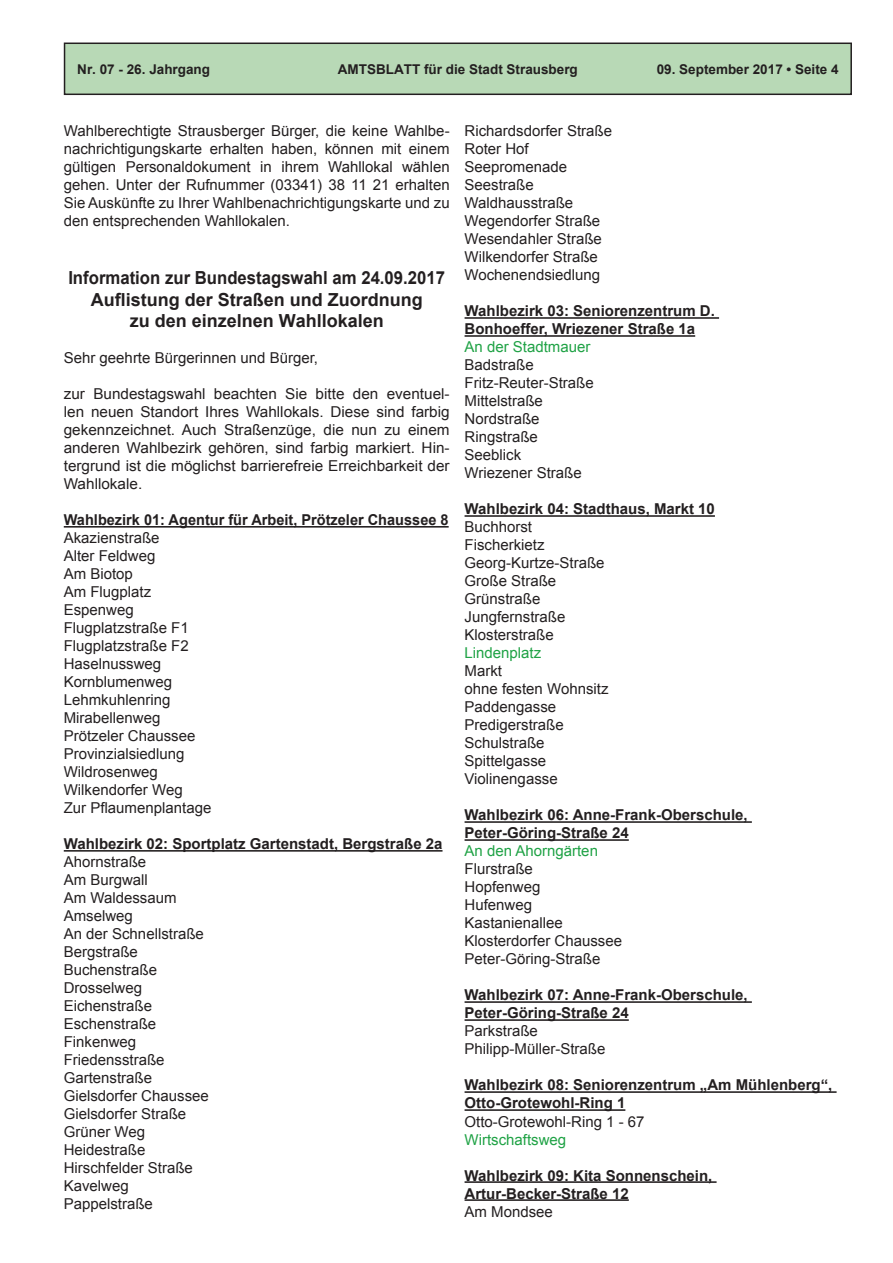
<style>
.page{position:relative;width:893px;height:1263px;background:#fff}
.page>*{position:absolute;margin:0;border:0;box-sizing:border-box;transform-origin:0 0}
.t1{font:700 18px/21.6px "Arial";color:#231f20;text-align:center;scale:.93 1}
.t2{font:15px/18px "Arial";color:#231f20}
.t3{font:700 15px/18px "Arial";color:#231f20}
.t4{font:15px "Arial";color:#1fa245}
.t5{font:700 13.5px "Arial";color:#231f20}
</style>
<div class="page">
<div style="left:65px;top:43px;width:786px;height:51px;background:#b8d9b6"></div>
<div style="left:64px;top:43px;width:788px;height:52px;border:2px solid #231f20"></div>
<hr style="left:64px;top:526px;width:385px;height:2px;background:#231f20">
<hr style="left:64px;top:850px;width:378px;height:2px;background:#231f20">
<hr style="left:465px;top:317px;width:254px;height:2px;background:#231f20">
<hr style="left:465px;top:335px;width:230px;height:2px;background:#231f20">
<hr style="left:465px;top:515px;width:250px;height:2px;background:#231f20">
<hr style="left:465px;top:821px;width:287px;height:2px;background:#231f20">
<hr style="left:465px;top:839px;width:164px;height:2px;background:#231f20">
<hr style="left:465px;top:1001px;width:287px;height:2px;background:#231f20">
<hr style="left:465px;top:1019px;width:164px;height:2px;background:#231f20">
<hr style="left:465px;top:1091px;width:372px;height:2px;background:#231f20">
<hr style="left:465px;top:1109px;width:160px;height:2px;background:#231f20">
<hr style="left:465px;top:1181px;width:252px;height:2px;background:#231f20">
<hr style="left:465px;top:1199px;width:164px;height:2px;background:#231f20">
<p class="t5" style="left:77px;top:62px;width:134px">Nr. 07 - 26. Jahrgang</p>
<p class="t5" style="left:338px;top:62px;width:242px">AMTSBLATT für die Stadt Strausberg</p>
<p class="t5" style="left:657px;top:62px;width:172px">09. September 2017 • Seite</p>
<p class="t2" style="left:64px;top:122px;width:387px;text-align:justify">Wahlberechtigte Strausberger Bürger, die keine Wahlbe&shy;nachrichtigungskarte erhalten haben, können mit einem gültigen Personaldokument in ihrem Wahllokal wählen gehen. Unter der Rufnummer (03341) 38 11 21 erhalten Sie Auskünfte zu Ihrer Wahlbenachrichtigungskarte und zu den entsprechenden Wahllokalen.</p>
<p class="t1" style="left:68px;top:267px;width:407px">Information zur Bundestagswahl am 24.09.2017<br>Auflistung der Straßen und Zuordnung<br>zu den einzelnen Wahllokalen</p>
<p class="t2" style="left:64px;top:349px;width:256px">Sehr geehrte Bürgerinnen und Bürger,</p>
<p class="t2" style="left:64px;top:385px;width:387px;text-align:justify">zur Bundestagswahl beachten Sie bitte den eventuel&shy;len neuen Standort Ihres Wahllokals. Diese sind farbig gekennzeichnet. Auch Straßenzüge, die nun zu einem anderen Wahlbezirk gehören, sind farbig markiert. Hin&shy;tergrund ist die möglichst barrierefreie Erreichbarkeit der Wahllokale.</p>
<p class="t3" style="left:64px;top:511px;width:386px">Wahlbezirk 01: Agentur für Arbeit, Prötzeler Chaussee 8</p>
<p class="t2" style="left:64px;top:529px;width:149px">Akazienstraße<br>Alter Feldweg<br>Am Biotop<br>Am Flugplatz<br>Espenweg<br>Flugplatzstraße F1<br>Flugplatzstraße F2<br>Haselnussweg<br>Kornblumenweg<br>Lehmkuhlenring<br>Mirabellenweg<br>Prötzeler Chaussee<br>Provinzialsiedlung<br>Wildrosenweg<br>Wilkendorfer Weg<br>Zur Pflaumenplantage</p>
<p class="t3" style="left:64px;top:835px;width:380px">Wahlbezirk 02: Sportplatz Gartenstadt, Bergstraße 2a</p>
<p class="t2" style="left:64px;top:853px;width:147px">Ahornstraße<br>Am Burgwall<br>Am Waldessaum<br>Amselweg<br>An der Schnellstraße<br>Bergstraße<br>Buchenstraße<br>Drosselweg<br>Eichenstraße<br>Eschenstraße<br>Finkenweg<br>Friedensstraße<br>Gartenstraße<br>Gielsdorfer Chaussee<br>Gielsdorfer Straße<br>Grüner Weg<br>Heidestraße<br>Hirschfelder Straße<br>Kavelweg<br>Pappelstraße</p>
<p class="t2" style="left:465px;top:122px;width:149px">Richardsdorfer Straße<br>Roter Hof<br>Seepromenade<br>Seestraße<br>Waldhausstraße<br>Wegendorfer Straße<br>Wesendahler Straße<br>Wilkendorfer Straße<br>Wochenendsiedlung</p>
<p class="t3" style="left:465px;top:302px;width:252px">Wahlbezirk 03: Seniorenzentrum D.<br>Bonhoeffer, Wriezener Straße 1a</p>
<p class="t4" style="left:465px;top:339px;width:127px">An der Stadtmauer</p>
<p class="t2" style="left:465px;top:356px;width:131px">Badstraße<br>Fritz-Reuter-Straße<br>Mittelstraße<br>Nordstraße<br>Ringstraße<br>Seeblick<br>Wriezener Straße</p>
<p class="t3" style="left:465px;top:500px;width:252px">Wahlbezirk 04: Stadthaus, Markt 10</p>
<p class="t2" style="left:465px;top:518px;width:142px">Buchhorst<br>Fischerkietz<br>Georg-Kurtze-Straße<br>Große Straße<br>Grünstraße<br>Jungfernstraße<br>Klosterstraße</p>
<p class="t4" style="left:465px;top:645px;width:78px">Lindenplatz</p>
<p class="t2" style="left:465px;top:662px;width:145px">Markt<br>ohne festen Wohnsitz<br>Paddengasse<br>Predigerstraße<br>Schulstraße<br>Spittelgasse<br>Violinengasse</p>
<p class="t3" style="left:465px;top:806px;width:285px">Wahlbezirk 06: Anne-Frank-Oberschule,<br>Peter-Göring-Straße 24</p>
<p class="t4" style="left:465px;top:843px;width:135px">An den Ahorngärten</p>
<p class="t2" style="left:465px;top:860px;width:159px">Flurstraße<br>Hopfenweg<br>Hufenweg<br>Kastanienallee<br>Klosterdorfer Chaussee<br>Peter-Göring-Straße</p>
<p class="t3" style="left:465px;top:986px;width:285px">Wahlbezirk 07: Anne-Frank-Oberschule,<br>Peter-Göring-Straße 24</p>
<p class="t2" style="left:465px;top:1022px;width:142px">Parkstraße<br>Philipp-Müller-Straße</p>
<p class="t3" style="left:465px;top:1076px;width:369px">Wahlbezirk 08: Seniorenzentrum „Am Mühlenberg“,<br>Otto-Grotewohl-Ring 1</p>
<p class="t2" style="left:465px;top:1112px;width:182px">Otto-Grotewohl-Ring 1 - 67</p>
<p class="t4" style="left:465px;top:1131px;width:103px">Wirtschaftsweg</p>
<p class="t3" style="left:465px;top:1166px;width:249px">Wahlbezirk 09: Kita Sonnenschein,<br>Artur-Becker-Straße 12</p>
<p class="t2" style="left:465px;top:1202px;width:90px">Am Mondsee</p>
</div>
